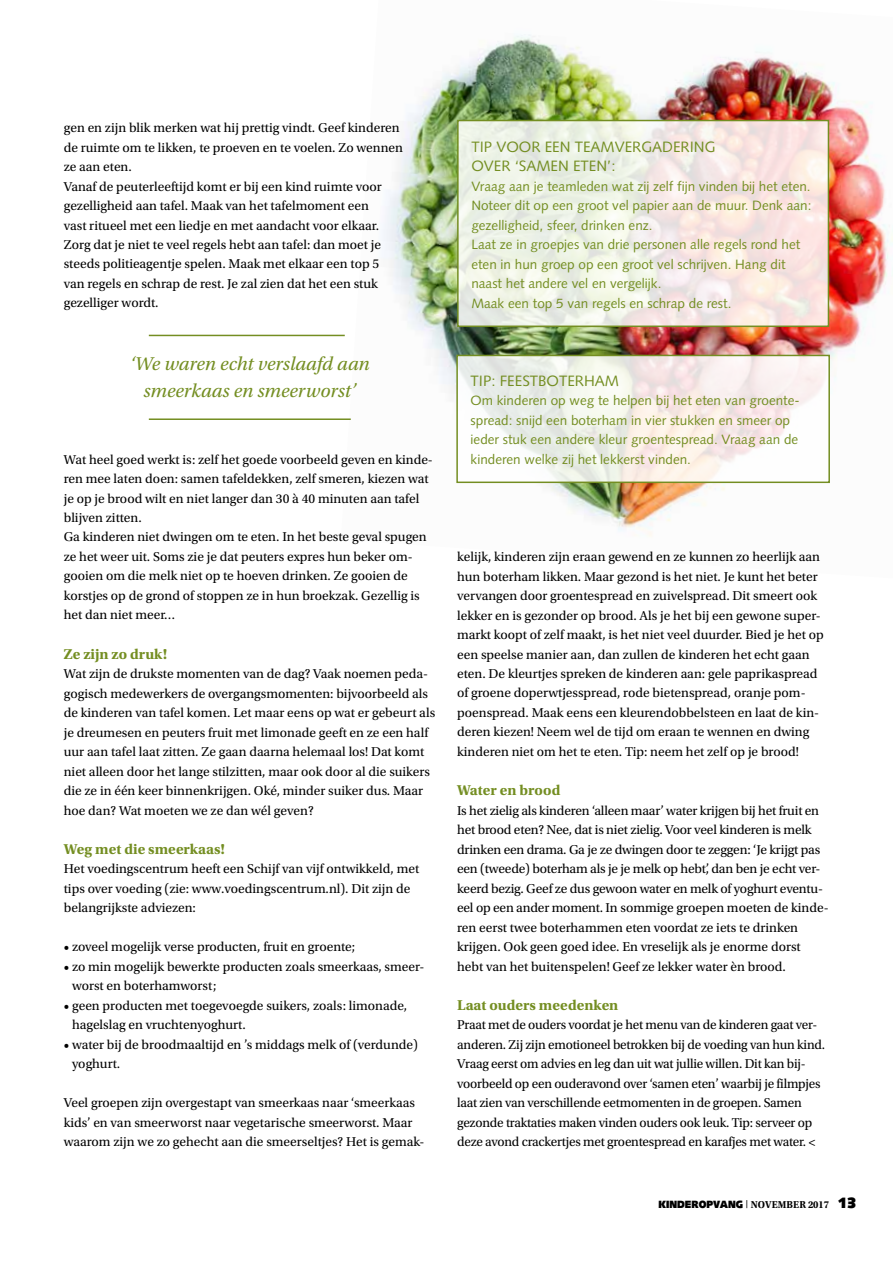
<style>
.page{position:relative;width:893px;height:1263px;background:#fff}
.page>*{position:absolute;margin:0;border:0;box-sizing:border-box;transform-origin:0 0}
.t1{font:italic 19.5px/27px "Utopia Std";color:#748e22;text-align:center}
.t2{font:700 15px "Utopia Std";color:#748e22}
.t3{font:15px/19.5px "Syntax LT Std";color:#748e22}
.t4{font:13.5px/19.5px "Utopia Std";color:#000}
.t5{font:13.5px/19.5px "Syntax LT Std";color:#748e22}
.t6{font:900 10.5px "Syntax LT Std";color:#000;scale:.95 1}
.s1{font-weight:400}
.s2{font-family:"Utopia Std";font-weight:700}
.s3{font-size:15px}
</style>
<div class="page">
<img style="left:341px;top:34px;width:552px;height:503px">
<hr style="left:149px;top:335px;width:196px;height:1px;background:#748e22">
<hr style="left:149px;top:418px;width:202px;height:2px;background:#748e22">
<svg style="left:459px;top:358px;width:368px;height:122px"></svg>
<div style="left:456px;top:355px;width:374px;height:128px;border:2px solid #748e22"></div>
<svg style="left:460px;top:123px;width:366px;height:201px;background:#f1ece4"></svg>
<div style="left:457px;top:120px;width:372px;height:207px;border:2px solid #748e22"></div>
<p class="t4" style="left:64px;top:118px;width:341px">gen en zijn blik merken wat hij prettig vindt. Geef kinderen de ruimte om te likken, te proeven en te voelen. Zo wennen ze aan eten.<br>Vanaf de peuterleeftijd komt er bij een kind ruimte voor gezelligheid aan tafel. Maak van het tafelmoment een<br>vast ritueel met een liedje en met aandacht voor elkaar.<br>Zorg dat je niet te veel regels hebt aan tafel: dan moet je steeds politieagentje spelen. Maak met elkaar een top 5 van regels en schrap de rest. Je zal zien dat het een stuk gezelliger wordt.</p>
<h1 class="t1" style="left:130px;top:351px;width:242px">‘We waren echt verslaafd aan smeerkaas en smeerworst’</h1>
<p class="t4" style="left:64px;top:450px;width:371px">Wat heel goed werkt is: zelf het goede voorbeeld geven en kinde&shy;ren mee laten doen: samen tafeldekken, zelf smeren, kiezen wat je op je brood wilt en niet langer dan 30 à 40 minuten aan tafel blijven zitten.<br>Ga kinderen niet dwingen om te eten. In het beste geval spugen ze het weer uit. Soms zie je dat peuters expres hun beker om&shy;gooien om die melk niet op te hoeven drinken. Ze gooien de korstjes op de grond of stoppen ze in hun broekzak. Gezellig is het dan niet meer…</p>
<p class="t2" style="left:64px;top:645px;width:105px">Ze zijn zo druk!</p>
<p class="t4" style="left:64px;top:664px;width:373px">Wat zijn de drukste momenten van de dag? Vaak noemen peda&shy;gogisch medewerkers de overgangsmomenten: bijvoorbeeld als de kinderen van tafel komen. Let maar eens op wat er gebeurt als je dreumesen en peuters fruit met limonade geeft en ze een half uur aan tafel laat zitten. Ze gaan daarna helemaal los! Dat komt niet alleen door het lange stilzitten, maar ook door al die suikers die ze in één keer binnenkrijgen. Oké, minder suiker dus. Maar hoe dan? Wat moeten we ze dan wél geven?</p>
<p class="t2" style="left:64px;top:840px;width:163px">Weg met die smeerkaas!</p>
<p class="t4" style="left:64px;top:859px;width:357px">Het voedingscentrum heeft een Schijf van vijf ontwikkeld, met tips over voeding (zie: www.voedingscentrum.nl). Dit zijn de belangrijkste adviezen:</p>
<p class="t4" style="left:64px;top:937px;width:293px">• zoveel mogelijk verse producten, fruit en groente;</p>
<p class="t4" style="left:72px;top:957px;width:354px;text-indent:-8px">• zo min mogelijk bewerkte producten zoals smeerkaas, smeer&shy;worst en boterhamworst;</p>
<p class="t4" style="left:72px;top:996px;width:337px;text-indent:-8px">• geen producten met toegevoegde suikers, zoals: limonade, hagelslag en vruchtenyoghurt.</p>
<p class="t4" style="left:72px;top:1035px;width:347px;text-indent:-8px">• water bij de broodmaaltijd en ’s middags melk of (verdunde) yoghurt.</p>
<p class="t4" style="left:64px;top:1093px;width:362px">Veel groepen zijn overgestapt van smeerkaas naar ‘smeerkaas kids’ en van smeerworst naar vegetarische smeerworst. Maar waarom zijn we zo gehecht aan die smeerseltjes? Het is gemak-</p>
<p class="t3" style="left:471px;top:137px;width:246px">TIP VOOR EEN TEAMVERGADERING<br>OVER ‘SAMEN ETEN’:</p>
<p class="t5" style="left:471px;top:176px;width:342px">Vraag aan je teamleden wat zij zelf fijn vinden bij het eten.<br>Noteer dit op een groot vel papier aan de muur. Denk aan: gezelligheid, sfeer, drinken enz.<br>Laat ze in groepjes van drie personen alle regels rond het eten in hun groep op een groot vel schrijven. Hang dit naast het andere vel en vergelijk.<br>Maak een top 5 van regels en schrap de rest.</p>
<p class="t3" style="left:471px;top:371px;width:150px">TIP: FEESTBOTERHAM</p>
<p class="t5" style="left:471px;top:391px;width:331px">Om kinderen op weg te helpen bij het eten van groente&shy;spread: snijd een boterham in vier stukken en smeer op ieder stuk een andere kleur groentespread. Vraag aan de kinderen welke zij het lekkerst vinden.</p>
<p class="t4" style="left:457px;top:547px;width:368px">kelijk, kinderen zijn eraan gewend en ze kunnen zo heerlijk aan hun boterham likken. Maar gezond is het niet. Je kunt het beter vervangen door groentespread en zuivelspread. Dit smeert ook lekker en is gezonder op brood. Als je het bij een gewone super&shy;markt koopt of zelf maakt, is het niet veel duurder. Bied je het op een speelse manier aan, dan zullen de kinderen het echt gaan eten. De kleurtjes spreken de kinderen aan: gele paprikaspread of groene doperwtjesspread, rode bietenspread, oranje pom&shy;poenspread. Maak eens een kleurendobbelsteen en laat de kin&shy;deren kiezen! Neem wel de tijd om eraan te wennen en dwing kinderen niet om het te eten. Tip: neem het zelf op je brood!</p>
<p class="t2" style="left:457px;top:781px;width:105px">Water en brood</p>
<p class="t4" style="left:457px;top:801px;width:373px">Is het zielig als kinderen ‘alleen maar’ water krijgen bij het fruit en het brood eten? Nee, dat is niet zielig. Voor veel kinderen is melk drinken een drama. Ga je ze dwingen door te zeggen: ‘Je krijgt pas een (tweede) boterham als je je melk op hebt’, dan ben je echt ver&shy;keerd bezig. Geef ze dus gewoon water en melk of yoghurt eventu&shy;eel op een ander moment. In sommige groepen moeten de kinde&shy;ren eerst twee boterhammen eten voordat ze iets te drinken krijgen. Ook geen goed idee. En vreselijk als je enorme dorst hebt van het buitenspelen! Geef ze lekker water èn brood.</p>
<p class="t2" style="left:457px;top:996px;width:163px">Laat ouders meedenken</p>
<p class="t4" style="left:457px;top:1015px;width:370px">Praat met de ouders voordat je het menu van de kinderen gaat ver&shy;anderen. Zij zijn emotioneel betrokken bij de voeding van hun kind.<br>Vraag eerst om advies en leg dan uit wat jullie willen. Dit kan bij&shy;voorbeeld op een ouderavond over ‘samen eten’ waarbij je filmpjes laat zien van verschillende eetmomenten in de groepen. Samen gezonde traktaties maken vinden ouders ook leuk. Tip: serveer op deze avond crackertjes met groentespread en karafjes met water. &lt;</p>
<p class="t6" style="left:658px;top:1198px;width:210px">KINDEROPVANG <span class="s1">|</span> <span class="s2">NOVEMBER 2017</span> <span class="s3">13</span></p>
</div>
